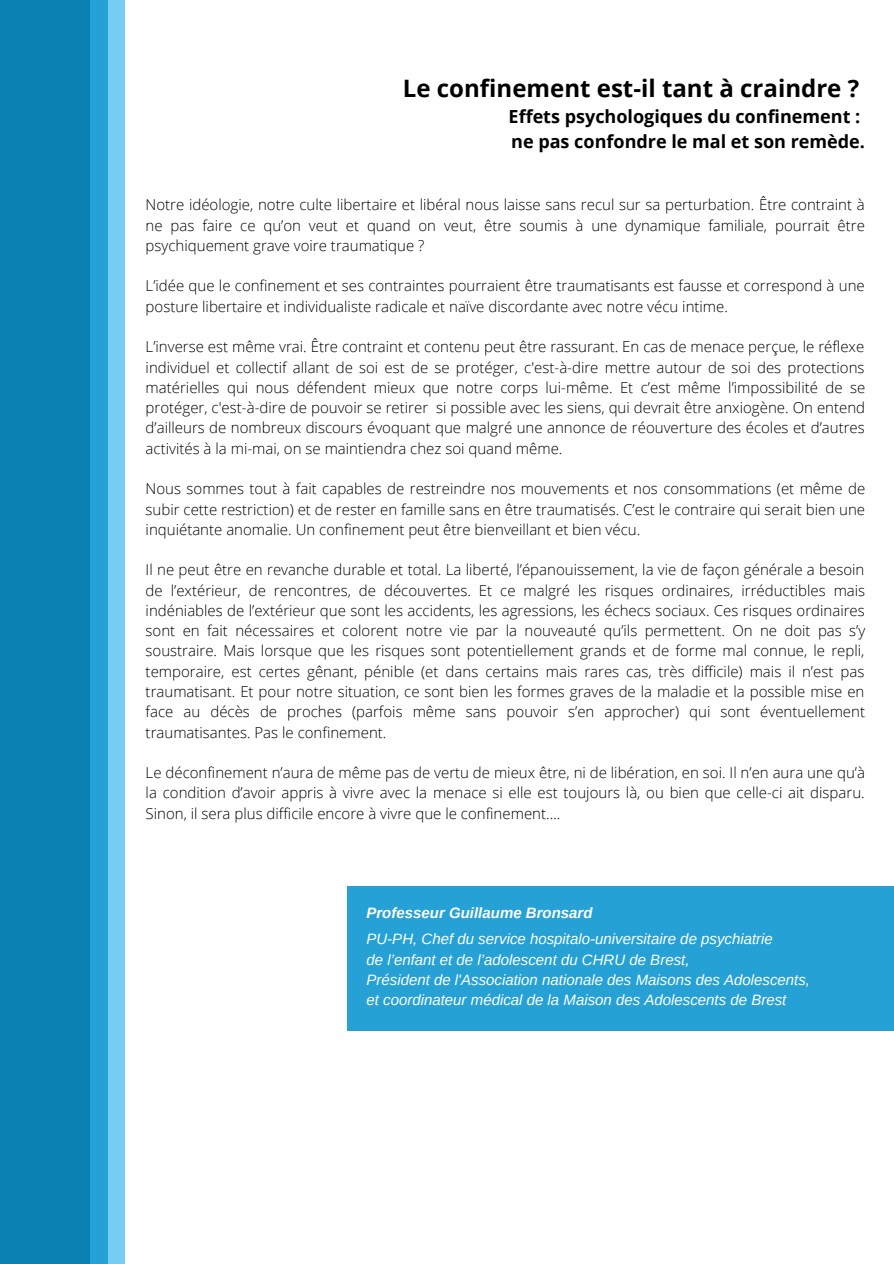
<style>
.page{position:relative;width:894px;height:1264px;background:#fff}
.page>*{position:absolute;margin:0;border:0;box-sizing:border-box;transform-origin:0 0}
.t1{font:700 24px "Open Sans";color:#000}
.t2{font:700 18px/24.8px "Open Sans";color:#000}
.t3{font:300 15px/20.2px "Open Sans";color:#000;text-align:justify}
.t4{font:italic 15px/20.2px "Arimo";color:#fff}
.t5{font:italic 700 15px "Arimo";color:#fff}
</style>
<div class="page">
<div style="left:347px;top:886px;width:546px;height:144px;background:#26a1d6"></div>
<div style="left:35px;top:0;width:89px;height:1263px;background:#76ccf1"></div>
<div style="left:18px;top:0;width:90px;height:1263px;background:#26a1d6"></div>
<div style="left:0;top:0;width:90px;height:1263px;background:#0b80b2"></div>
<h1 class="t1" style="left:403px;top:71px;width:457px">Le confinement est-il tant à craindre ?</h1>
<p class="t2" style="left:508px;top:103px;width:358px">Effets psychologiques du confinement : ne pas confondre le mal et son remède.</p>
<p class="t3" style="left:146px;top:194px;width:720px">Notre idéologie, notre culte libertaire et libéral nous laisse sans recul sur sa perturbation. Être contraint à ne pas faire ce qu’on veut et quand on veut, être soumis à une dynamique familiale, pourrait être psychiquement grave voire traumatique ?</p>
<p class="t3" style="left:146px;top:275px;width:720px">L’idée que le confinement et ses contraintes pourraient être traumatisants est fausse et correspond à une posture libertaire et individualiste radicale et naïve discordante avec notre vécu intime.</p>
<p class="t3" style="left:146px;top:336px;width:721px">L’inverse est même vrai. Être contraint et contenu peut être rassurant. En cas de menace perçue, le réflexe individuel et collectif allant de soi est de se protéger, c'est-à-dire mettre autour de soi des protections matérielles qui nous défendent mieux que notre corps lui-même. Et c’est même l’impossibilité de se protéger, c'est-à-dire de pouvoir se retirer si possible avec les siens, qui devrait être anxiogène. On entend d’ailleurs de nombreux discours évoquant que malgré une annonce de réouverture des écoles et d’autres activités à la mi-mai, on se maintiendra chez soi quand même.</p>
<p class="t3" style="left:146px;top:478px;width:721px">Nous sommes tout à fait capables de restreindre nos mouvements et nos consommations (et même de subir cette restriction) et de rester en famille sans en être traumatisés. C’est le contraire qui serait bien une inquiétante anomalie. Un confinement peut être bienveillant et bien vécu.</p>
<p class="t3" style="left:146px;top:559px;width:721px">Il ne peut être en revanche durable et total. La liberté, l’épanouissement, la vie de façon générale a besoin de l’extérieur, de rencontres, de découvertes. Et ce malgré les risques ordinaires, irréductibles mais indéniables de l’extérieur que sont les accidents, les agressions, les échecs sociaux. Ces risques ordinaires sont en fait nécessaires et colorent notre vie par la nouveauté qu’ils permettent. On ne doit pas s’y soustraire. Mais lorsque que les risques sont potentiellement grands et de forme mal connue, le repli, temporaire, est certes gênant, pénible (et dans certains mais rares cas, très difficile) mais il n’est pas traumatisant. Et pour notre situation, ce sont bien les formes graves de la maladie et la possible mise en face au décès de proches (parfois même sans pouvoir s’en approcher) qui sont éventuellement traumatisantes. Pas le confinement.</p>
<p class="t3" style="left:146px;top:762px;width:720px">Le déconfinement n’aura de même pas de vertu de mieux être, ni de libération, en soi. Il n’en aura une qu’à la condition d’avoir appris à vivre avec la menace si elle est toujours là, ou bien que celle-ci ait disparu.<br>Sinon, il sera plus difficile encore à vivre que le confinement….</p>
<p class="t5" style="left:366px;top:904px;width:227px">Professeur Guillaume Bronsard</p>
<p class="t4" style="left:366px;top:928px;width:445px">PU-PH, Chef du service hospitalo-universitaire de psychiatrie<br>de l’enfant et de l’adolescent du CHRU de Brest,<br>Président de l'Association nationale des Maisons des Adolescents, et coordinateur médical de la Maison des Adolescents de Brest</p>
</div>
